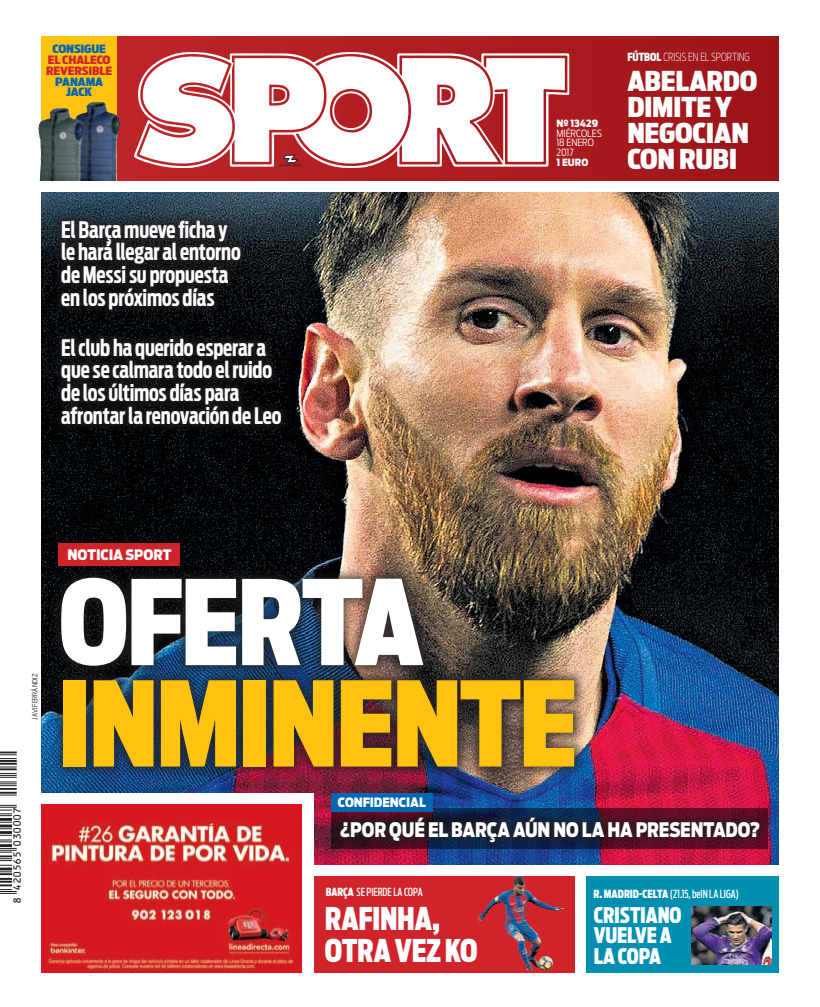
<style>
.page{position:relative;width:820px;height:1007px;background:#fff}
.page>*{position:absolute;margin:0;border:0;box-sizing:border-box;transform-origin:0 0}
.t1{font:900 116.3px "Antenna Extra Cond";letter-spacing:-.02em;color:#fec210;scale:1.07 1}
.t2{font:900 116.3px "Antenna Extra Cond";letter-spacing:-.015em;color:#fff;scale:1.07 1}
.t3{font:900 31.1px/32.5px "Antenna Extra Cond";letter-spacing:-.005em;color:#fff}
.t4{font:900 27.1px/26px "Antenna Extra Cond";letter-spacing:-.01em;color:#fff;scale:1.15 1}
.t5{font:700 22.6px/22.7px "Antenna Extra Cond";letter-spacing:-.01em;color:#fff}
.t6{font:900 21.4px/20.4px "Antenna Extra Cond";letter-spacing:-.005em;color:#fff}
.t7{font:900 19.9px "Antenna Cond";letter-spacing:-.01em;color:#fff;scale:.92 1}
.t8{font:900 14.4px "Antenna Cond";letter-spacing:-.01em;color:#fff}
.t9{font:900 12.8px "Antenna Cond";letter-spacing:-.01em;color:#fff}
.t10{font:900 11.4px/10.7px "Antenna Extra Cond";letter-spacing:-.01em;color:#d1232a;scale:1.25 1}
.t11{font:900 11.4px/10.7px "Antenna Extra Cond";letter-spacing:-.01em;color:#0166b3;text-align:center;scale:1.25 1}
.t12{font:500 11.1px "Antenna Extra Cond";letter-spacing:-.01em;color:#fff}
.t13{font:200 11.1px "Antenna Cond";letter-spacing:-.015em;color:#fff;scale:.87 1}
.t14{font:10px "Film Bars 004";letter-spacing:-.065em;color:#231f20}
.t15{font:300 9.9px/9.9px "Antenna Cond";letter-spacing:-.01em;color:#fff}
.t16{font:900 9.9px "Antenna Cond";color:#fff}
.t17{font:300 7px "Antenna Cond";letter-spacing:.01em;color:#231f20}
.s1{font-family:"Antenna Extra Cond";font-weight:900}
.s2{font-weight:900}
</style>
<div class="page">
<img style="left:41px;top:192px;width:737px;height:672px">
<svg style="left:0;top:804px;width:17px;height:89px"></svg>
<svg style="left:0;top:751px;width:17px;height:44px"></svg>
<svg style="left:117px;top:36px;width:661px;height:144px;background:#a71a1e"></svg>
<svg style="left:134px;top:52px;width:435px;height:116px"></svg>
<svg style="left:139px;top:55px;width:94px;height:109px"></svg>
<svg style="left:271px;top:87px;width:16px;height:17px"></svg>
<svg style="left:439px;top:87px;width:13px;height:16px"></svg>
<svg style="left:330px;top:88px;width:39px;height:44px"></svg>
<svg style="left:279px;top:155px;width:22px;height:11px"></svg>
<div style="left:41px;top:36px;width:76px;height:144px;background:#fec210"></div>
<img style="left:38px;top:102px;width:77px;height:78px">
<div style="left:47px;top:564px;width:389px;height:115px;background:#231f20;opacity:.73"></div>
<div style="left:331px;top:792px;width:101px;height:19px;background:#0166b3"></div>
<div style="left:29px;top:792px;width:284px;height:180px;background:#fff"></div>
<img style="left:41px;top:804px;width:260px;height:168px">
<div style="left:313px;top:876px;width:261px;height:96px;background:#d1232a"></div>
<div style="left:586px;top:876px;width:192px;height:96px;background:#008fb1"></div>
<div style="left:50px;top:666px;width:537px;height:114px;background:#231f20;opacity:.73"></div>
<div style="left:52px;top:211px;width:198px;height:108px;background:#231f20;opacity:.73"></div>
<div style="left:52px;top:328px;width:239px;height:106px;background:#231f20;opacity:.73"></div>
<div style="left:331px;top:808px;width:438px;height:43px;background:#231f20;opacity:.73"></div>
<img style="left:691px;top:906px;width:79px;height:58px">
<img style="left:477px;top:876px;width:87px;height:93px">
<div style="left:59px;top:543px;width:121px;height:23px;background:#d1232a"></div>
<p class="t11" style="left:53px;top:44px;width:44px">CONSIGUE</p>
<p class="t10" style="left:46px;top:55px;width:54px">EL CHALECO<br>REVERSIBLE</p>
<p class="t11" style="left:55px;top:76px;width:40px">PANAMA<br>JACK</p>
<p class="t4" style="left:627px;top:68px;width:114px">ABELARDO<br>DIMITE Y<br>NEGOCIAN<br>CON RUBI</p>
<p class="t13" style="left:627px;top:50px;width:142px"><span class="s1">FÚTBOL</span> CRISIS EN EL SPORTING</p>
<p class="t16" style="left:556px;top:117px;width:43px">Nº 13429</p>
<p class="t15" style="left:556px;top:128px;width:47px">MIÉRCOLES<br>18 ENERO<br>2017</p>
<p class="t16" style="left:556px;top:157px;width:33px">1 EURO</p>
<p class="t5" style="left:61px;top:218px;width:181px">El Barça mueve ficha y le hará llegar al entorno de Messi su propuesta en los próximos días</p>
<p class="t5" style="left:61px;top:336px;width:222px">El club ha querido esperar a que se calmara todo el ruido de los últimos días para afrontar la renovación de Leo</p>
<p class="t17" style="left:31px;top:719px;width:47px;rotate:-90deg">JAVI FERRÁNDIZ</p>
<p class="t14" style="left:12px;top:903px;width:99px;rotate:-90deg">8 420565 030007</p>
<p class="t8" style="left:67px;top:546px;width:105px">NOTICIA SPORT</p>
<h1 class="t2" style="left:59px;top:553px;width:342px">OFERTA</h1>
<h1 class="t1" style="left:58px;top:654px;width:487px">INMINENTE</h1>
<p class="t9" style="left:338px;top:794px;width:89px">CONFIDENCIAL</p>
<p class="t7" style="left:339px;top:817px;width:458px">¿POR QUÉ EL BARÇA AÚN NO LA HA PRESENTADO?</p>
<p class="t12" style="left:325px;top:885px;width:98px"><span class="s2">BARÇA</span> SE PIERDE LA COPA</p>
<h2 class="t3" style="left:324px;top:901px;width:154px">RAFINHA,<br>OTRA VEZ KO</h2>
<p class="t6" style="left:593px;top:904px;width:89px">CRISTIANO<br>VUELVE A<br>LA COPA</p>
<p class="t12" style="left:593px;top:887px;width:147px"><span class="s2">R. MADRID-CELTA</span> (21.15, BEIN LA LIGA)</p>
</div>
